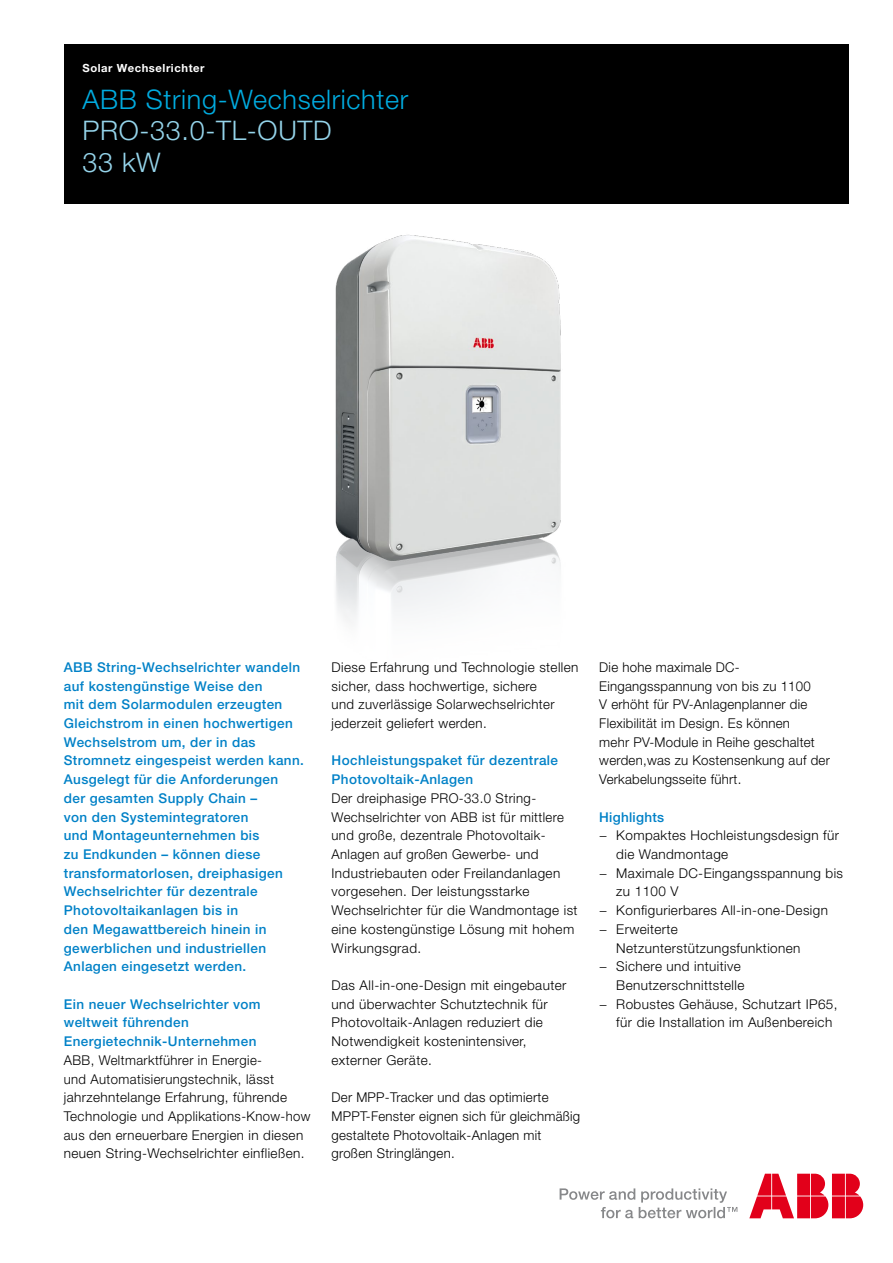
<style>
.page{position:relative;width:893px;height:1263px;background:#fff}
.page>*{position:absolute;margin:0;border:0;box-sizing:border-box;transform-origin:0 0}
.t1{font:300 27px "Helvetica Neue";letter-spacing:.025em;color:#00abdf}
.t2{font:300 27px/31.5px "Helvetica Neue";letter-spacing:.025em;color:#95d4ea}
.t3{font:300 13.5px/18.8px "Helvetica Neue";letter-spacing:.03em;color:#000}
.t4{font:500 13.5px/18.8px "Helvetica Neue";letter-spacing:.03em;color:#0081c7}
.t5{font:700 11.25px "Helvetica Neue";letter-spacing:.05em;color:#fff}
</style>
<div class="page">
<svg style="left:560px;top:1188px;width:177px;height:30px"></svg>
<svg style="left:749px;top:1174px;width:114px;height:44px"></svg>
<img style="left:335px;top:234px;width:226px;height:389px">
<div style="left:64px;top:45px;width:784px;height:159px;background:#000"></div>
<p class="t5" style="left:82px;top:61px;width:124px">Solar Wechselrichter</p>
<h1 class="t1" style="left:82px;top:83px;width:327px">ABB String-Wechselrichter</h1>
<h1 class="t2" style="left:82px;top:114px;width:251px">PRO-33.0-TL-OUTD<br>33 kW</h1>
<p class="t4" style="left:64px;top:658px;width:242px">ABB String-Wechselrichter wandeln auf kostengünstige Weise den<br>mit dem Solarmodulen erzeugten<br>Gleichstrom in einen hochwertigen<br>Wechselstrom um, der in das<br>Stromnetz eingespeist werden kann.<br>Ausgelegt für die Anforderungen<br>der gesamten Supply Chain –<br>von den Systemintegratoren<br>und Montageunternehmen bis<br>zu Endkunden – können diese transformatorlosen, dreiphasigen<br>Wechselrichter für dezentrale<br>Photovoltaikanlagen bis in<br>den Megawattbereich hinein in gewerblichen und industriellen<br>Anlagen eingesetzt werden.</p>
<p class="t4" style="left:64px;top:994px;width:198px">Ein neuer Wechselrichter vom weltweit führenden<br>Energietechnik-Unternehmen</p>
<p class="t3" style="left:64px;top:1050px;width:248px">ABB, Weltmarktführer in Energie-<br>und Automatisierungstechnik, lässt jahrzehntelange Erfahrung, führende Technologie und Applikations-Know-how aus den erneuerbare Energien in diesen neuen String-Wechselrichter einfließen.</p>
<p class="t3" style="left:332px;top:657px;width:248px">Diese Erfahrung und Technologie stellen sicher, dass hochwertige, sichere<br>und zuverlässige Solarwechselrichter jederzeit geliefert werden.</p>
<p class="t4" style="left:332px;top:751px;width:228px">Hochleistungspaket für dezentrale<br>Photovoltaik-Anlagen</p>
<p class="t3" style="left:332px;top:788px;width:248px">Der dreiphasige PRO-33.0 String-Wechselrichter von ABB ist für mittlere und große, dezentrale Photovoltaik-Anlagen auf großen Gewerbe- und Industriebauten oder Freilandanlagen vorgesehen. Der leistungsstarke Wechselrichter für die Wandmontage ist eine kostengünstige Lösung mit hohem Wirkungsgrad.</p>
<p class="t3" style="left:332px;top:975px;width:236px">Das All-in-one-Design mit eingebauter und überwachter Schutztechnik für Photovoltaik-Anlagen reduziert die Notwendigkeit kostenintensiver, externer Geräte.</p>
<p class="t3" style="left:332px;top:1088px;width:250px">Der MPP-Tracker und das optimierte MPPT-Fenster eignen sich für gleichmäßig gestaltete Photovoltaik-Anlagen mit großen Stringlängen.</p>
<p class="t3" style="left:599px;top:657px;width:232px">Die hohe maximale DC-<br>Eingangsspannung von bis zu 1100<br>V erhöht für PV-Anlagenplanner die<br>Flexibilität im Design. Es können<br>mehr PV-Module in Reihe geschaltet werden,was zu Kostensenkung auf der<br>Verkabelungsseite führt.</p>
<p class="t4" style="left:599px;top:807px;width:66px">Highlights</p>
<p class="t3" style="left:599px;top:826px;width:241px">− Kompaktes Hochleistungsdesign für</p>
<p class="t3" style="left:616px;top:844px;width:113px">die Wandmontage</p>
<p class="t3" style="left:599px;top:863px;width:245px">− Maximale DC-Eingangsspannung bis</p>
<p class="t3" style="left:616px;top:882px;width:64px">zu 1100 V</p>
<p class="t3" style="left:599px;top:901px;width:230px">− Konfigurierbares All-in-one-Design</p>
<p class="t3" style="left:599px;top:919px;width:80px">− Erweiterte</p>
<p class="t3" style="left:616px;top:938px;width:186px">Netzunterstützungsfunktionen</p>
<p class="t3" style="left:599px;top:957px;width:143px">− Sichere und intuitive</p>
<p class="t3" style="left:616px;top:975px;width:130px">Benutzerschnittstelle</p>
<p class="t3" style="left:599px;top:994px;width:240px">− Robustes Gehäuse, Schutzart IP65,</p>
<p class="t3" style="left:616px;top:1013px;width:217px">für die Installation im Außenbereich</p>
</div>
